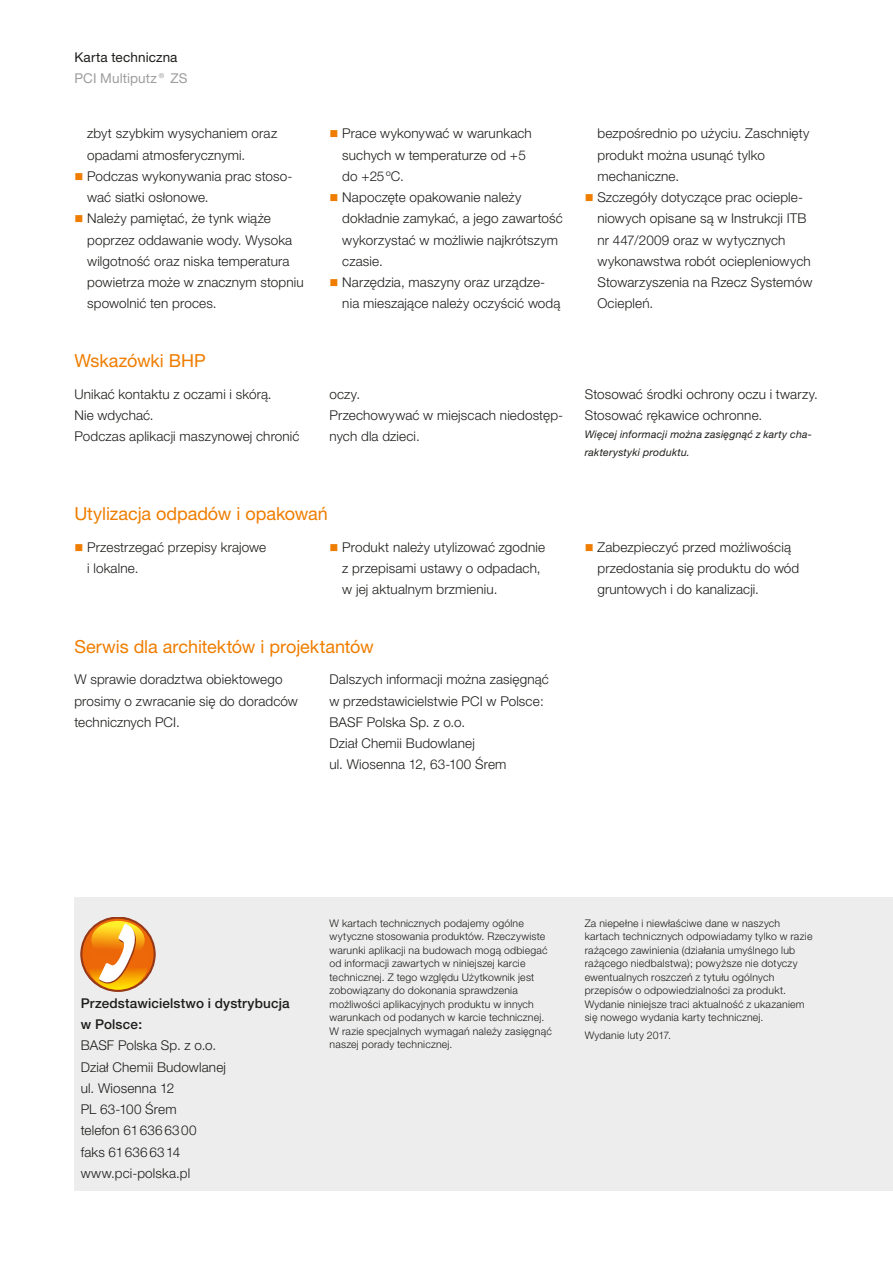
<style>
.page{position:relative;width:893px;height:1263px;background:#fff}
.page>*{position:absolute;margin:0;border:0;box-sizing:border-box;transform-origin:0 0}
.t1{font:18px "Helvetica Neue CE";letter-spacing:-.005em;color:#ef7d00}
.t2{font:300 13.5px/21.3px "Helvetica Neue CE";letter-spacing:.01em;color:#1d1d1b}
.t3{font:500 13.5px/21.3px "Helvetica Neue CE";letter-spacing:.01em;color:#1d1d1b}
.t4{font:13.5px "Helvetica Neue CE";letter-spacing:.01em;color:#1d1d1b}
.t5{font:13.5px "Helvetica Neue CE";letter-spacing:.005em;color:#9d9d9d}
.t6{font:300 10.5px/13.5px "Helvetica Neue CE";letter-spacing:.02em;color:#1d1d1b}
.t7{font:italic 10.5px/18px "Helvetica Neue CE";letter-spacing:.025em;color:#1d1d1b}
</style>
<div class="page">
<div style="left:74px;top:897px;width:819px;height:294px;background:#ededed"></div>
<svg style="left:81px;top:917px;width:74px;height:74px"></svg>
<p class="t4" style="left:74px;top:49px;width:105px">Karta techniczna</p>
<p class="t5" style="left:74px;top:70px;width:115px">PCI Multiputz® ZS</p>
<p class="t2" style="left:87px;top:123px;width:218px">zbyt szybkim wysychaniem oraz opadami atmosferycznymi.<br>Podczas wykonywania prac stoso&shy;wać siatki osłonowe.<br>Należy pamiętać, że tynk wiąże poprzez oddawanie wody. Wysoka wilgotność oraz niska temperatura powietrza może w znacznym stopniu spowolnić ten proces.</p>
<p class="t2" style="left:342px;top:123px;width:222px">Prace wykonywać w warunkach suchych w temperaturze od +5<br>do +25ºC.<br>Napoczęte opakowanie należy dokładnie zamykać, a jego zawartość wykorzystać w możliwie najkrótszym czasie.<br>Narzędzia, maszyny oraz urządze&shy;nia mieszające należy oczyścić wodą</p>
<p class="t2" style="left:597px;top:123px;width:216px">bezpośrednio po użyciu. Zaschnięty produkt można usunąć tylko mechaniczne.<br>Szczegóły dotyczące prac ocieple&shy;niowych opisane są w Instrukcji ITB nr 447/2009 oraz w wytycznych wykonawstwa robót ociepleniowych<br>Stowarzyszenia na Rzecz Systemów<br>Ociepleń.</p>
<h1 class="t1" style="left:74px;top:350px;width:133px">Wskazówki BHP</h1>
<p class="t2" style="left:74px;top:383px;width:227px">Unikać kontaktu z oczami i skórą.<br>Nie wdychać.<br>Podczas aplikacji maszynowej chronić</p>
<p class="t2" style="left:330px;top:383px;width:235px">oczy.<br>Przechowywać w miejscach niedostęp&shy;nych dla dzieci.</p>
<p class="t2" style="left:585px;top:383px;width:235px">Stosować środki ochrony oczu i twarzy.<br>Stosować rękawice ochronne.</p>
<p class="t7" style="left:585px;top:425px;width:229px">Więcej informacji można zasięgnąć z karty cha&shy;rakterystyki produktu.</p>
<h1 class="t1" style="left:74px;top:502px;width:255px">Utylizacja odpadów i opakowań</h1>
<p class="t2" style="left:87px;top:536px;width:181px">Przestrzegać przepisy krajowe i lokalne.</p>
<p class="t2" style="left:342px;top:536px;width:204px">Produkt należy utylizować zgodnie z przepisami ustawy o odpadach, w jej aktualnym brzmieniu.</p>
<p class="t2" style="left:597px;top:536px;width:203px">Zabezpieczyć przed możliwością przedostania się produktu do wód gruntowych i do kanalizacji.</p>
<h1 class="t1" style="left:74px;top:635px;width:301px">Serwis dla architektów i projektantów</h1>
<p class="t2" style="left:74px;top:669px;width:225px">W sprawie doradztwa obiektowego prosimy o zwracanie się do doradców technicznych PCI.</p>
<p class="t2" style="left:330px;top:669px;width:221px">Dalszych informacji można zasięgnąć w przedstawicielstwie PCI w Polsce:<br>BASF Polska Sp. z o.o.<br>Dział Chemii Budowlanej<br>ul. Wiosenna 12, 63‑100 Śrem</p>
<p class="t3" style="left:81px;top:992px;width:210px">Przedstawicielstwo i dystrybucja w Polsce:</p>
<p class="t2" style="left:81px;top:1035px;width:147px">BASF Polska Sp. z o.o.<br>Dział Chemii Budowlanej ul. Wiosenna 12<br>PL 63‑100 Śrem<br>telefon 616366300<br>faks 616366314 www.pci-polska.pl</p>
<p class="t6" style="left:330px;top:916px;width:224px">W kartach technicznych podajemy ogólne wytyczne stosowania produktów. Rzeczywiste warunki aplikacji na budowach mogą odbiegać od informacji zawartych w niniejszej karcie technicznej. Z tego względu Użytkownik jest zobowiązany do dokonania sprawdzenia możliwości aplikacyjnych produktu w innych warunkach od podanych w karcie technicznej.<br>W razie specjalnych wymagań należy zasięgnąć naszej porady technicznej.</p>
<p class="t6" style="left:585px;top:916px;width:229px">Za niepełne i niewłaściwe dane w naszych kartach technicznych odpowiadamy tylko w razie rażącego zawinienia (działania umyślnego lub rażącego niedbalstwa); powyższe nie dotyczy ewentualnych roszczeń z tytułu ogólnych przepisów o odpowiedzialności za produkt.<br>Wydanie niniejsze traci aktualność z ukazaniem się nowego wydania karty technicznej.</p>
<p class="t6" style="left:585px;top:1029px;width:88px">Wydanie luty 2017.</p>
</div>
